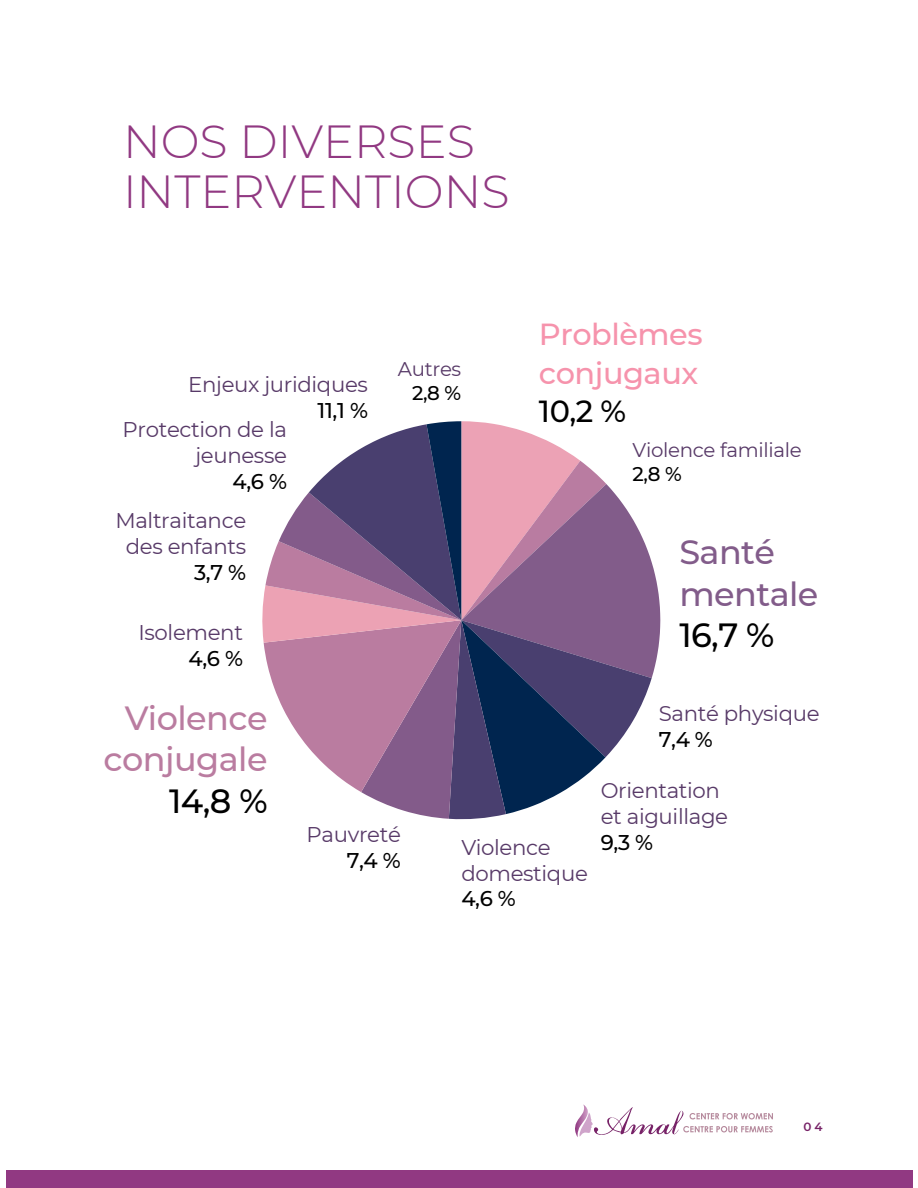
<style>
.page{position:relative;width:918px;height:1188px;background:#fff}
.page>*{position:absolute;margin:0;border:0;box-sizing:border-box;transform-origin:0 0}
.t1{font:300 46.35px/49.5px "Montserrat";color:#913982}
.t2{font:500 33.45px/41.7px "Montserrat";letter-spacing:-.015em;color:#ba7ca0;text-align:right}
.t3{font:500 33.45px/41.7px "Montserrat";letter-spacing:-.015em;color:#825c8a}
.t4{font:500 33.45px "Montserrat";color:#000}
.t5{font:500 30.45px/38.2px "Montserrat";letter-spacing:-.015em;color:#f693ac}
.t6{font:500 30.45px "Montserrat";color:#000}
.t7{font:21.3px/25.8px "Montserrat";letter-spacing:-.015em;color:#583a68}
.t8{font:500 21.3px "Montserrat";color:#000}
.t9{font:19.8px "Montserrat";letter-spacing:-.015em;color:#583a68}
.t10{font:500 19.8px "Montserrat";color:#000}
.t11{font:600 12px "Montserrat";color:#772267}
</style>
<div class="page">
<div style="left:6px;top:1170px;width:906px;height:18px;background:#913982"></div>
<svg style="left:575px;top:1105px;width:198px;height:32px"></svg>
<svg style="left:262px;top:421px;width:398px;height:399px"></svg>
<h1 class="t1" style="left:123px;top:117px;width:388px">NOS DIVERSES<br>INTERVENTIONS</h1>
<p class="t7" style="left:188px;top:372px;width:181px">Enjeux juridiques</p>
<p class="t8" style="left:318px;top:398px;width:52px">11,1 %</p>
<p class="t7" style="left:123px;top:416px;width:166px;text-align:right">Protection de la jeunesse</p>
<p class="t8" style="left:232px;top:468px;width:56px">4,6 %</p>
<p class="t7" style="left:115px;top:508px;width:132px;text-align:center">Maltraitance des enfants</p>
<p class="t8" style="left:194px;top:559px;width:54px">3,7 %</p>
<p class="t7" style="left:138px;top:619px;width:106px">Isolement</p>
<p class="t8" style="left:188px;top:645px;width:56px">4,6 %</p>
<p class="t9" style="left:398px;top:357px;width:65px">Autres</p>
<p class="t10" style="left:412px;top:381px;width:51px">2,8 %</p>
<h3 class="t5" style="left:539px;top:315px;width:165px">Problèmes conjugaux</h3>
<h3 class="t6" style="left:539px;top:392px;width:89px">10,2 %</h3>
<p class="t9" style="left:633px;top:437px;width:171px">Violence familiale</p>
<p class="t10" style="left:633px;top:462px;width:51px">2,8 %</p>
<h2 class="t3" style="left:679px;top:531px;width:141px">Santé mentale</h2>
<h2 class="t4" style="left:679px;top:615px;width:97px">16,7 %</h2>
<h2 class="t2" style="left:104px;top:697px;width:165px">Violence conjugale</h2>
<h2 class="t4" style="left:169px;top:780px;width:100px">14,8 %</h2>
<p class="t7" style="left:307px;top:822px;width:96px">Pauvreté</p>
<p class="t8" style="left:347px;top:847px;width:56px">7,4 %</p>
<p class="t7" style="left:461px;top:834px;width:128px">Violence domestique</p>
<p class="t8" style="left:461px;top:886px;width:56px">4,6 %</p>
<p class="t7" style="left:659px;top:701px;width:162px">Santé physique</p>
<p class="t8" style="left:659px;top:726px;width:56px">7,4 %</p>
<p class="t7" style="left:601px;top:777px;width:129px">Orientation et aiguillage</p>
<p class="t8" style="left:601px;top:829px;width:54px">9,3 %</p>
<p class="t11" style="left:804px;top:1119px;width:21px">04</p>
</div>
